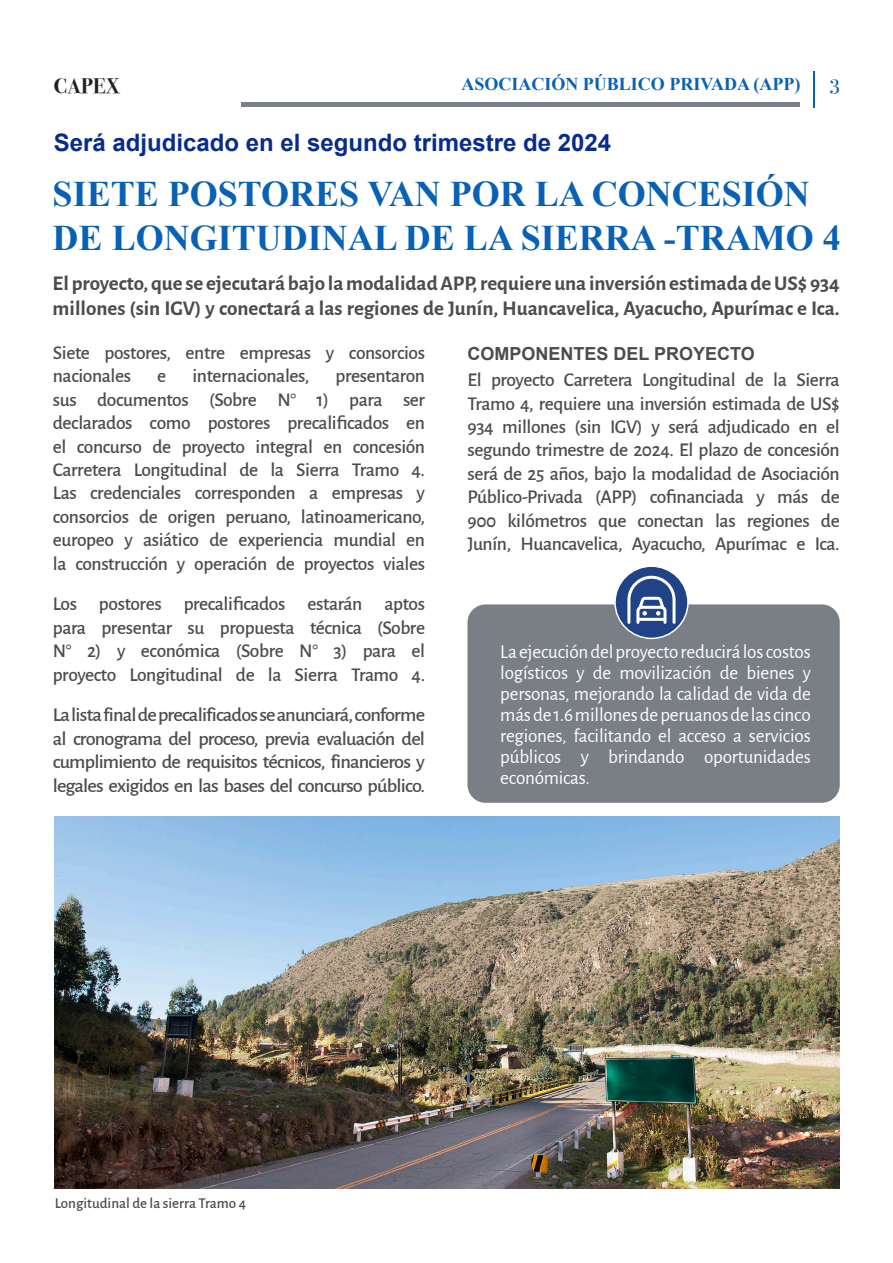
<style>
.page{position:relative;width:893px;height:1263px;background:#fff}
.page>*{position:absolute;margin:0;border:0;box-sizing:border-box;transform-origin:0 0}
.t1{font:700 36px/43.5px "Times New Roman";color:#0861b4}
.t2{font:700 24px "Arial";color:#082c8e}
.t3{font:700 21px/25.2px "Alegreya Sans";color:#4b4c4d}
.t4{font:700 21px "Bodoni Svty Two ITCTT";color:#231f20}
.t5{font:21px "Bodoni Svty Two ITCTT";color:#0861b4}
.t6{font:500 19.5px/23.4px "Alegreya Sans";letter-spacing:-.02em;color:#4b4c4d;text-align:justify}
.t7{font:19.5px/21px "Alegreya Sans";letter-spacing:-.01em;color:#fff;text-align:justify}
.t8{font:500 19.5px/23.4px "Alegreya Sans";letter-spacing:-.02em;color:#4b4c4d;text-align:justify;scale:1.04 1}
.t9{font:700 18px "Times New Roman";color:#0861b4}
.t10{font:700 18px "Arial";color:#4b4c4d}
.t11{font:500 15px "Alegreya Sans";color:#4b4c4d}
</style>
<div class="page">
<hr style="left:242px;top:103px;width:558px;height:4px;background:#7a8087">
<hr style="left:813px;top:71px;width:1px;height:36px;background:#0861b4">
<div style="left:467px;top:604px;width:373px;height:199px;background:#7a7f86;border-radius:18px"></div>
<div style="left:615px;top:566px;width:73px;height:72px;background:#204286;border-radius:50%"></div>
<div style="left:614px;top:565px;width:75px;height:74px;border:2px solid #fff;border-radius:50%"></div>
<svg style="left:627px;top:576px;width:48px;height:48px"></svg>
<img style="left:55px;top:816px;width:785px;height:372px">
<p class="t4" style="left:54px;top:68px;width:68px">CAPEX</p>
<p class="t9" style="left:461px;top:72px;width:341px">ASOCIACIÓN PÚBLICO PRIVADA (APP)</p>
<p class="t5" style="left:829px;top:69px;width:13px">3</p>
<p class="t2" style="left:54px;top:126px;width:559px">Será adjudicado en el segundo trimestre de 2024</p>
<p class="t1" style="left:53px;top:171px;width:790px">SIETE POSTORES VAN POR LA CONCESIÓN<br>DE LONGITUDINAL DE LA SIERRA -TRAMO 4</p>
<p class="t3" style="left:53px;top:269px;width:789px">El proyecto, que se ejecutará bajo la modalidad APP, requiere una inversión estimada de US$ 934 millones (sin IGV) y conectará a las regiones de Junín, Huancavelica, Ayacucho, Apurímac e Ica.</p>
<p class="t6" style="left:53px;top:340px;width:374px">Siete postores, entre empresas y consorcios nacionales</p>
<p class="t10" style="left:467px;top:341px;width:289px">COMPONENTES DEL PROYECTO</p>
<p class="t6" style="left:157px;top:363px;width:11px">e</p>
<p class="t6" style="left:192px;top:363px;width:118px">internacionales,</p>
<p class="t6" style="left:53px;top:363px;width:374px;text-indent:283px">presentaron sus documentos (Sobre N° 1) para ser declarados como postores precalificados en el concurso de proyecto integral en concesión Carretera Longitudinal de la Sierra Tramo 4.<br>Las credenciales corresponden a empresas y consorcios de origen peruano, latinoamericano, europeo y asiático de experiencia mundial en la construcción y operación de proyectos viales</p>
<p class="t6" style="left:53px;top:591px;width:374px">Los postores precalificados estarán aptos para presentar su propuesta técnica (Sobre N° 2) y económica (Sobre N° 3) para el proyecto Longitudinal de la Sierra Tramo 4.</p>
<p class="t8" style="left:53px;top:702px;width:359px">La lista final de precalificados se anunciará, conforme al cronograma del proceso, previa evaluación del cumplimiento de requisitos técnicos, financieros y legales exigidos en las bases del concurso público.</p>
<p class="t6" style="left:467px;top:367px;width:374px">El proyecto Carretera Longitudinal de la Sierra Tramo 4, requiere una inversión estimada de US$ 934 millones (sin IGV) y será adjudicado en el segundo trimestre de 2024. El plazo de concesión será de 25 años, bajo la modalidad de Asociación Público-Privada (APP) cofinanciada y más de 900 kilómetros que conectan las regiones de Junín, Huancavelica, Ayacucho, Apurímac e Ica.</p>
<p class="t7" style="left:500px;top:640px;width:312px">La ejecución del proyecto reducirá los costos logísticos y de movilización de bienes y personas, mejorando la calidad de vida de más de 1.6 millones de peruanos de las cinco regiones, facilitando el acceso a servicios públicos y brindando oportunidades económicas.</p>
<p class="t11" style="left:55px;top:1193px;width:193px">Longitudinal de la sierra Tramo 4</p>
</div>
